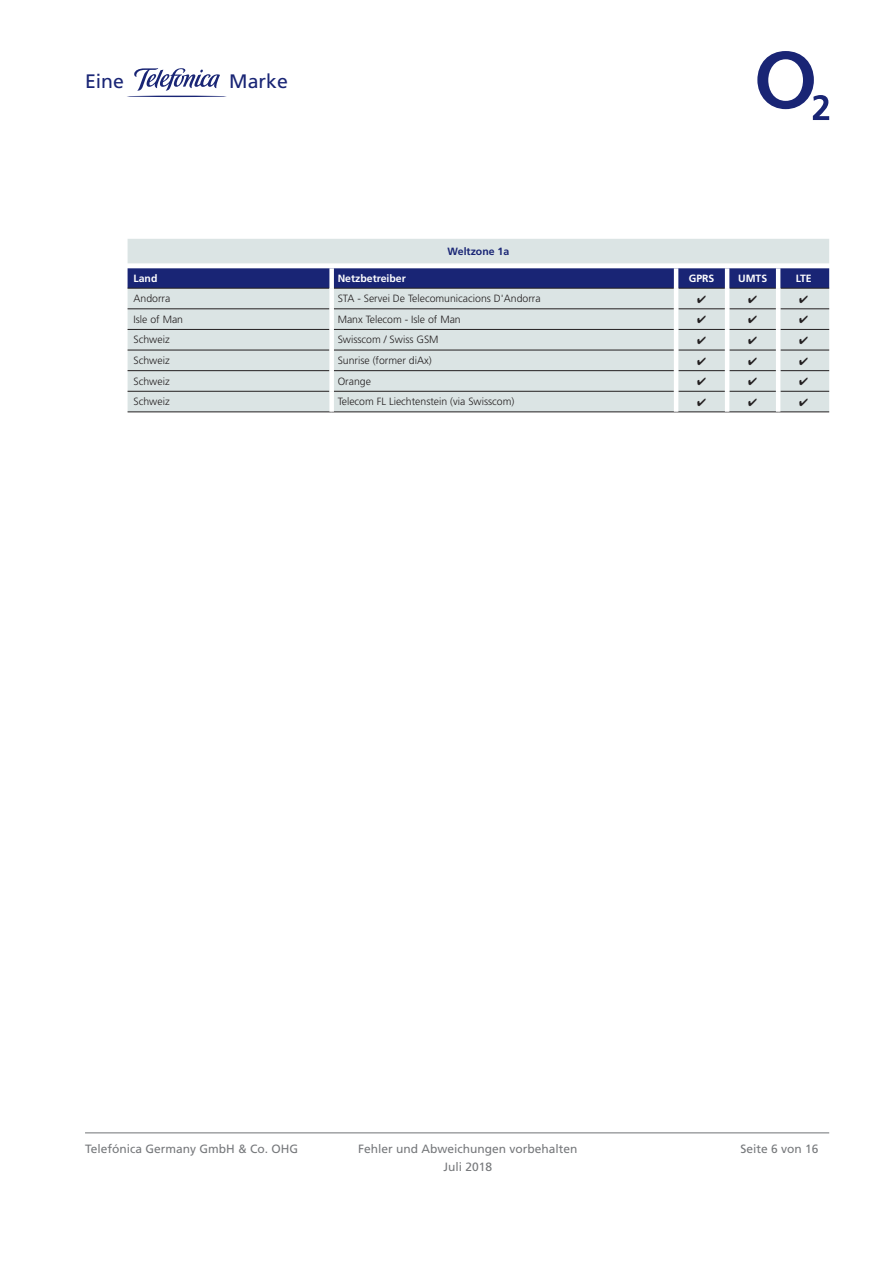
<style>
.page{position:relative;width:893px;height:1263px;background:#fff}
.page>*{position:absolute;margin:0;border:0;box-sizing:border-box;transform-origin:0 0}
.t1{font:19.5px "Frutiger LT Pro";color:#192575}
.t2{font:12px/18px "Frutiger LT Pro";color:#76787b;text-align:center}
.t3{font:300 10.5px "Frutiger LT Pro";color:#231f20}
.t4{font:700 10.5px "Frutiger LT Pro";color:#fff}
.t5{font:700 10.5px "Frutiger LT Pro";color:#192575}
</style>
<div class="page">
<hr style="left:85px;top:1132px;width:744px;height:1px;background:#808285">
<svg style="left:757px;top:51px;width:72px;height:69px"></svg>
<hr style="left:126px;top:96px;width:101px;height:1px;background:#192575;border-radius:50%">
<svg style="left:134px;top:68px;width:86px;height:23px"></svg>
<svg style="left:128px;top:268px;width:701px;height:20px;background:#1d2876"></svg>
<div style="left:128px;top:289px;width:701px;height:123px;background:#dbe4e4"></div>
<hr style="left:128px;top:288px;width:201px;height:1px;background:#231f20">
<hr style="left:334px;top:288px;width:340px;height:1px;background:#231f20">
<hr style="left:678px;top:288px;width:47px;height:1px;background:#231f20">
<hr style="left:729px;top:288px;width:47px;height:1px;background:#231f20">
<hr style="left:780px;top:288px;width:49px;height:1px;background:#231f20">
<hr style="left:128px;top:309px;width:201px;height:1px;background:#231f20">
<hr style="left:334px;top:309px;width:340px;height:1px;background:#231f20">
<hr style="left:678px;top:309px;width:47px;height:1px;background:#231f20">
<hr style="left:729px;top:309px;width:47px;height:1px;background:#231f20">
<hr style="left:780px;top:309px;width:49px;height:1px;background:#231f20">
<hr style="left:128px;top:329px;width:201px;height:1px;background:#231f20">
<hr style="left:334px;top:329px;width:340px;height:1px;background:#231f20">
<hr style="left:678px;top:329px;width:47px;height:1px;background:#231f20">
<hr style="left:729px;top:329px;width:47px;height:1px;background:#231f20">
<hr style="left:780px;top:329px;width:49px;height:1px;background:#231f20">
<hr style="left:128px;top:350px;width:201px;height:1px;background:#231f20">
<hr style="left:334px;top:350px;width:340px;height:1px;background:#231f20">
<hr style="left:678px;top:350px;width:47px;height:1px;background:#231f20">
<hr style="left:729px;top:350px;width:47px;height:1px;background:#231f20">
<hr style="left:780px;top:350px;width:49px;height:1px;background:#231f20">
<hr style="left:128px;top:370px;width:201px;height:1px;background:#231f20">
<hr style="left:334px;top:370px;width:340px;height:1px;background:#231f20">
<hr style="left:678px;top:370px;width:47px;height:1px;background:#231f20">
<hr style="left:729px;top:370px;width:47px;height:1px;background:#231f20">
<hr style="left:780px;top:370px;width:49px;height:1px;background:#231f20">
<hr style="left:128px;top:391px;width:201px;height:1px;background:#231f20">
<hr style="left:334px;top:391px;width:340px;height:1px;background:#231f20">
<hr style="left:678px;top:391px;width:47px;height:1px;background:#231f20">
<hr style="left:729px;top:391px;width:47px;height:1px;background:#231f20">
<hr style="left:780px;top:391px;width:49px;height:1px;background:#231f20">
<hr style="left:128px;top:412px;width:204px;height:1px;background:#231f20">
<hr style="left:332px;top:412px;width:344px;height:1px;background:#231f20">
<hr style="left:676px;top:412px;width:51px;height:1px;background:#231f20">
<hr style="left:727px;top:412px;width:51px;height:1px;background:#231f20">
<hr style="left:778px;top:412px;width:51px;height:1px;background:#231f20">
<div style="left:329px;top:268px;width:5px;height:20px;background:#fff"></div>
<hr style="left:674px;top:268px;width:4px;height:20px;background:#fff">
<hr style="left:725px;top:268px;width:4px;height:20px;background:#fff">
<div style="left:329px;top:288px;width:5px;height:21px;background:#fff"></div>
<hr style="left:674px;top:288px;width:4px;height:21px;background:#fff">
<hr style="left:725px;top:288px;width:4px;height:21px;background:#fff">
<div style="left:329px;top:309px;width:5px;height:20px;background:#fff"></div>
<hr style="left:674px;top:309px;width:4px;height:20px;background:#fff">
<hr style="left:725px;top:309px;width:4px;height:20px;background:#fff">
<div style="left:329px;top:329px;width:5px;height:21px;background:#fff"></div>
<hr style="left:674px;top:329px;width:4px;height:21px;background:#fff">
<hr style="left:725px;top:329px;width:4px;height:21px;background:#fff">
<div style="left:329px;top:350px;width:5px;height:21px;background:#fff"></div>
<hr style="left:674px;top:350px;width:4px;height:21px;background:#fff">
<hr style="left:725px;top:350px;width:4px;height:21px;background:#fff">
<div style="left:329px;top:371px;width:5px;height:20px;background:#fff"></div>
<hr style="left:674px;top:371px;width:4px;height:20px;background:#fff">
<hr style="left:725px;top:371px;width:4px;height:20px;background:#fff">
<div style="left:329px;top:391px;width:5px;height:21px;background:#fff"></div>
<hr style="left:674px;top:391px;width:4px;height:21px;background:#fff">
<hr style="left:725px;top:391px;width:4px;height:21px;background:#fff">
<hr style="left:776px;top:268px;width:4px;height:20px;background:#fff">
<hr style="left:776px;top:288px;width:4px;height:21px;background:#fff">
<hr style="left:776px;top:309px;width:4px;height:20px;background:#fff">
<hr style="left:776px;top:329px;width:4px;height:21px;background:#fff">
<hr style="left:776px;top:350px;width:4px;height:21px;background:#fff">
<hr style="left:776px;top:371px;width:4px;height:20px;background:#fff">
<hr style="left:776px;top:391px;width:4px;height:21px;background:#fff">
<div style="left:128px;top:239px;width:701px;height:24px;background:#dbe4e4"></div>
<svg style="left:697px;top:295px;width:9px;height:8px"></svg>
<svg style="left:749px;top:295px;width:8px;height:8px"></svg>
<svg style="left:800px;top:295px;width:8px;height:8px"></svg>
<svg style="left:697px;top:316px;width:9px;height:8px"></svg>
<svg style="left:749px;top:316px;width:8px;height:8px"></svg>
<svg style="left:800px;top:316px;width:8px;height:8px"></svg>
<svg style="left:697px;top:337px;width:9px;height:7px"></svg>
<svg style="left:749px;top:337px;width:8px;height:7px"></svg>
<svg style="left:800px;top:337px;width:8px;height:7px"></svg>
<svg style="left:697px;top:357px;width:9px;height:8px"></svg>
<svg style="left:749px;top:357px;width:8px;height:8px"></svg>
<svg style="left:800px;top:357px;width:8px;height:8px"></svg>
<svg style="left:697px;top:378px;width:9px;height:7px"></svg>
<svg style="left:749px;top:378px;width:8px;height:7px"></svg>
<svg style="left:800px;top:378px;width:8px;height:7px"></svg>
<svg style="left:697px;top:398px;width:9px;height:8px"></svg>
<svg style="left:749px;top:398px;width:8px;height:8px"></svg>
<svg style="left:800px;top:398px;width:8px;height:8px"></svg>
<h1 class="t1" style="left:85px;top:69px;width:41px">Eine</h1>
<h1 class="t1" style="left:229px;top:69px;width:60px">Marke</h1>
<p class="t5" style="left:448px;top:245px;width:63px">Weltzone 1a</p>
<p class="t4" style="left:134px;top:272px;width:25px">Land</p>
<p class="t4" style="left:338px;top:272px;width:70px">Netzbetreiber</p>
<p class="t4" style="left:689px;top:272px;width:27px">GPRS</p>
<p class="t4" style="left:738px;top:272px;width:31px">UMTS</p>
<p class="t4" style="left:796px;top:272px;width:17px">LTE</p>
<p class="t3" style="left:134px;top:292px;width:38px">Andorra</p>
<p class="t3" style="left:338px;top:292px;width:204px">STA - Servei De Telecomunicacions D'Andorra</p>
<p class="t3" style="left:134px;top:313px;width:51px">Isle of Man</p>
<p class="t3" style="left:338px;top:313px;width:125px">Manx Telecom - Isle of Man</p>
<p class="t3" style="left:134px;top:334px;width:38px">Schweiz</p>
<p class="t3" style="left:338px;top:334px;width:102px">Swisscom / Swiss GSM</p>
<p class="t3" style="left:134px;top:354px;width:38px">Schweiz</p>
<p class="t3" style="left:338px;top:354px;width:95px">Sunrise (former diAx)</p>
<p class="t3" style="left:134px;top:375px;width:38px">Schweiz</p>
<p class="t3" style="left:338px;top:375px;width:35px">Orange</p>
<p class="t3" style="left:134px;top:395px;width:38px">Schweiz</p>
<p class="t3" style="left:338px;top:395px;width:178px">Telecom FL Liechtenstein (via Swisscom)</p>
<p class="t2" style="left:85px;top:1140px;width:215px">Telefónica Germany GmbH &amp; Co. OHG</p>
<p class="t2" style="left:740px;top:1140px;width:80px">Seite 6 von 16</p>
<p class="t2" style="left:358px;top:1140px;width:221px">Fehler und Abweichungen vorbehalten<br>Juli 2018</p>
</div>
